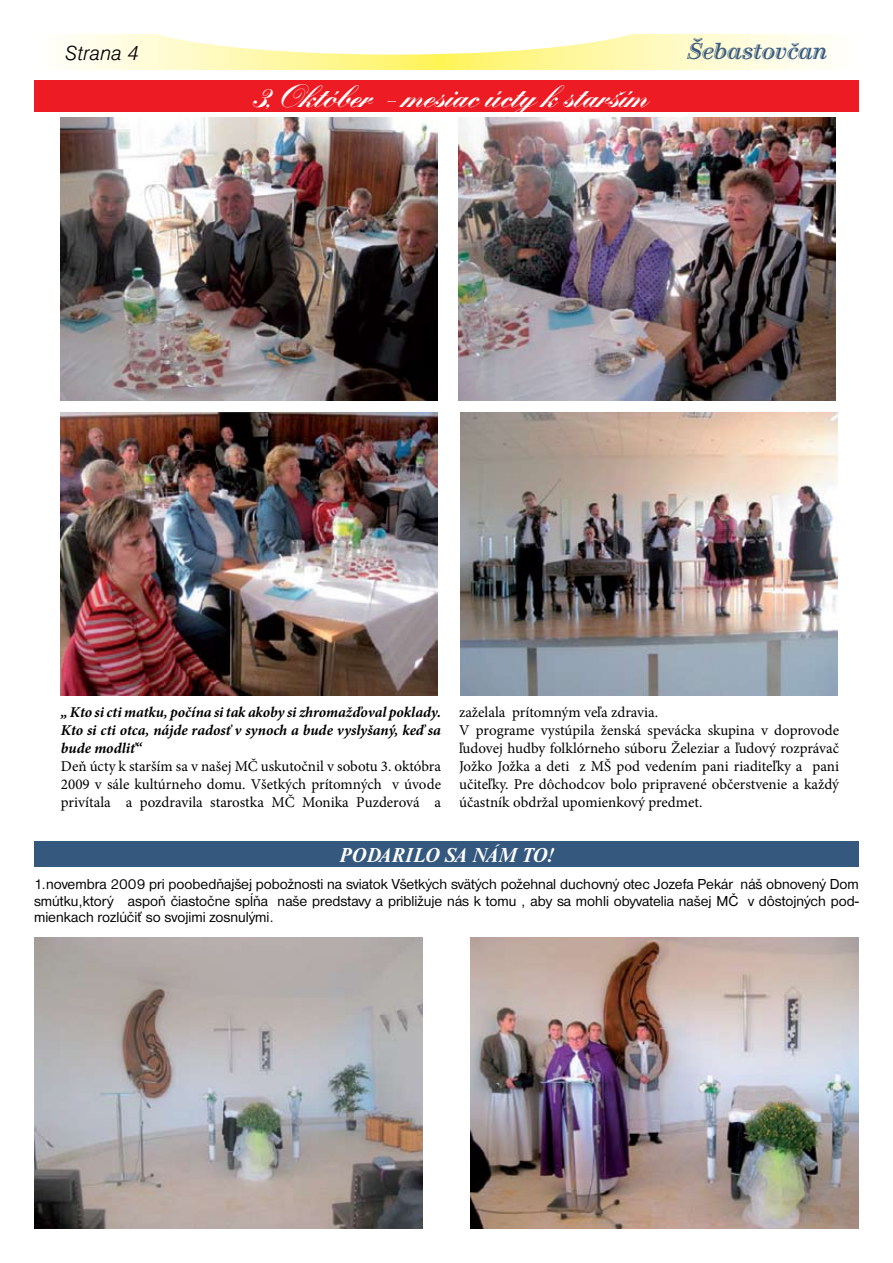
<style>
.page{position:relative;width:893px;height:1263px;background:#fff}
.page>*{position:absolute;margin:0;border:0;box-sizing:border-box;transform-origin:0 0}
.t1{font:700 33px "Kunstlerschreibsch DEE";color:#fff}
.t2{font:italic 700 21px "Nimbus Rom DEE";color:#fff}
.t3{font:italic 21px "Century Han Itc DEE";color:#35587e}
.t4{font:21px "Nimbus San DEE Ligh Ital";color:#000}
.t5{font:15px/18px "Minion Pro";color:#000;text-align:justify}
.t6{font:15px/16.5px "Nimbus San DEE";color:#000;text-align:justify}
.t7{font:italic 700 15px/18px "Minion Pro";letter-spacing:-.005em;color:#000;text-align:justify}
</style>
<div class="page">
<svg style="left:64px;top:34px;width:763px;height:35px;background:#fffabe"></svg>
<svg style="left:134px;top:34px;width:521px;height:21px"></svg>
<div style="left:34px;top:80px;width:825px;height:32px;background:#ed1c24"></div>
<img style="left:61px;top:118px;width:377px;height:282px">
<img style="left:461px;top:413px;width:376px;height:282px">
<img style="left:459px;top:118px;width:376px;height:282px">
<img style="left:61px;top:413px;width:377px;height:282px">
<img style="left:34px;top:938px;width:388px;height:291px">
<img style="left:471px;top:938px;width:388px;height:291px">
<div style="left:34px;top:841px;width:825px;height:26px;background:#35587e"></div>
<h2 class="t4" style="left:65px;top:41px;width:75px">Strana 4</h2>
<h2 class="t3" style="left:688px;top:37px;width:141px">Šebastovčan</h2>
<h1 class="t1" style="left:248px;top:79px;width:398px">3, Október - mesiac úcty k starším</h1>
<p class="t7" style="left:61px;top:703px;width:382px">„ Kto si cti matku, počína si tak akoby si zhromažďoval poklady.<br>Kto si cti otca, nájde radosť v synoch a bude vyslyšaný, keď sa bude modliť“</p>
<p class="t5" style="left:61px;top:757px;width:382px">Deň úcty k starším sa v našej MČ uskutočnil v sobotu 3. októbra 2009 v sále kultúrneho domu. Všetkých prítomných v úvode privítala a pozdravila starostka MČ Monika Puzderová a</p>
<p class="t5" style="left:459px;top:703px;width:382px;text-align:left">zaželala prítomným veľa zdravia.<br>V programe vystúpila ženská spevácka skupina v doprovode ľudovej hudby folklórneho súboru Železiar a ľudový rozprávač Jožko Jožka a deti z MŠ pod vedením pani riaditeľky a pani učiteľky. Pre dôchodcov bolo pripravené občerstvenie a každý účastník obdržal upomienkový predmet.</p>
<h2 class="t2" style="left:339px;top:844px;width:216px">PODAR ILO SA NÁM TO!</h2>
<p class="t6" style="left:34px;top:876px;width:826px">1.novembra 2009 pri poobedňajšej pobožnosti na sviatok Všetkých svätých požehnal duchovný otec Jozefa Pekár náš obnovený Dom smútku,ktorý aspoň čiastočne spĺňa naše predstavy a približuje nás k tomu , aby sa mohli obyvatelia našej MČ v dôstojných pod&shy;mienkach rozlúčiť so svojimi zosnulými.</p>
</div>
